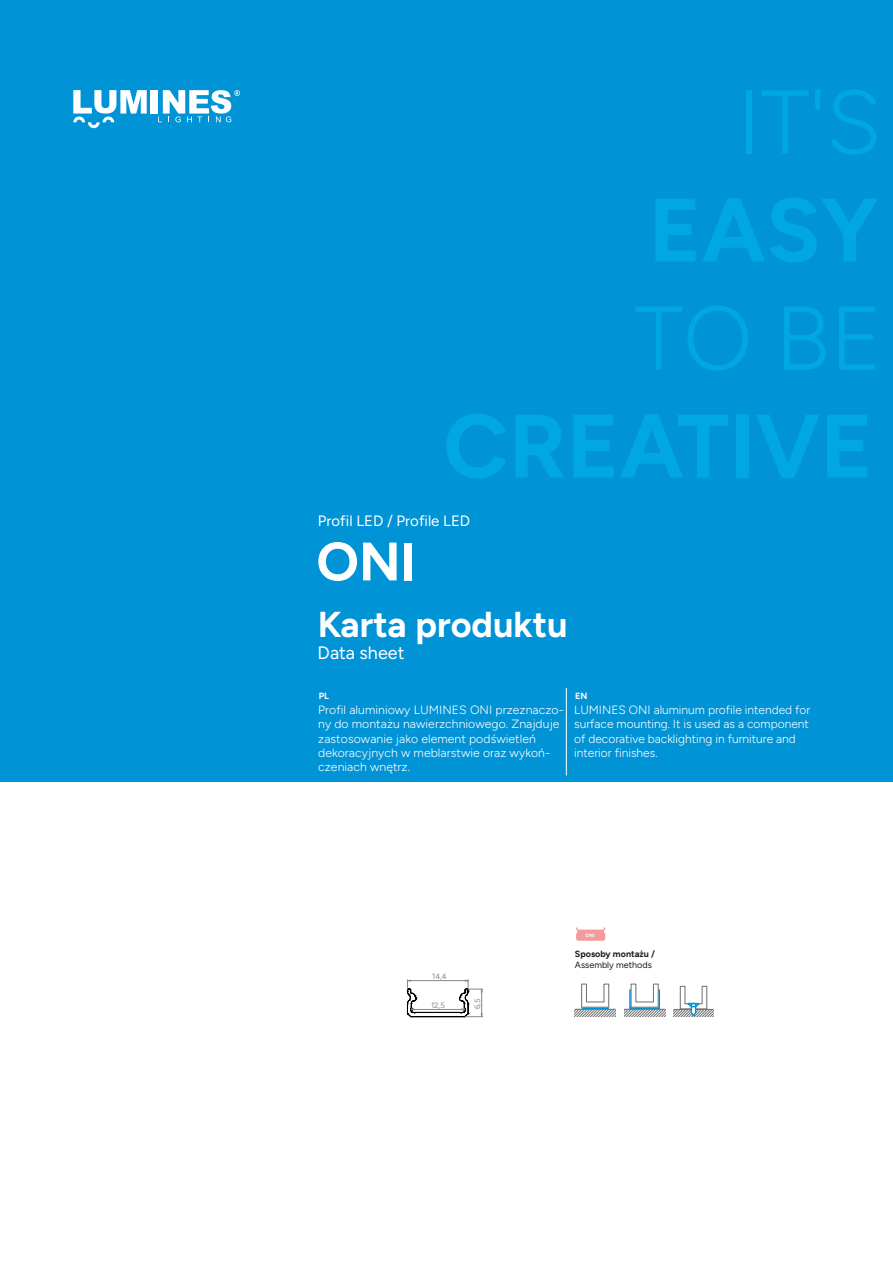
<style>
.page{position:relative;width:893px;height:1263px;background:#fff}
.page>*{position:absolute;margin:0;border:0;box-sizing:border-box;transform-origin:0 0}
.t1{font:700 54px "Figtree";color:#fff}
.t2{font:700 36px "Figtree";color:#fff}
.t3{font:18px "Figtree";color:#fff}
.t4{font:15px "Figtree";color:#fff}
.t5{font:300 12px/14.4px "Figtree";letter-spacing:.005em;color:#fff}
.t6{font:700 9px "Figtree";color:#1d1d1b}
.t7{font:9px "Figtree";color:#1d1d1b}
.t8{font:700 9px "Figtree";color:#fff}
.t9{font:7.8px "Figtree";color:#878787}
.t10{font:700 4.65px "Figtree";color:#fff}
</style>
<div class="page">
<div style="left:0;top:0;width:893px;height:781px;background:#0093d6"></div>
<svg style="left:73px;top:90px;width:74px;height:38px"></svg>
<div style="left:151px;top:90px;width:7px;height:24px;background:#fff"></div>
<svg style="left:158px;top:90px;width:82px;height:32px"></svg>
<svg style="left:576px;top:927px;width:29px;height:14px"></svg>
<svg style="left:407px;top:980px;width:75px;height:37px"></svg>
<svg style="left:575px;top:983px;width:41px;height:33px"></svg>
<hr style="left:575px;top:1009px;width:41px;height:1px;background:#706f6f">
<hr style="left:582px;top:1007px;width:27px;height:2px;background:#0093d6">
<svg style="left:624px;top:983px;width:41px;height:33px"></svg>
<hr style="left:624px;top:1009px;width:41px;height:1px;background:#706f6f">
<svg style="left:673px;top:985px;width:40px;height:31px"></svg>
<hr style="left:566px;top:688px;width:1px;height:87px;background:#fff">
<p class="t4" style="left:318px;top:513px;width:154px">Profil LED / Profile LED</p>
<h1 class="t1" style="left:316px;top:529px;width:101px">ONI</h1>
<h2 class="t2" style="left:318px;top:603px;width:252px">Karta produktu</h2>
<h3 class="t3" style="left:318px;top:642px;width:88px">Data sheet</h3>
<p class="t8" style="left:319px;top:691px;width:12px">PL</p>
<p class="t5" style="left:318px;top:702px;width:247px">Profil aluminiowy LUMINES ONI przeznaczo&shy;ny do montażu nawierzchniowego. Znajduje zastosowanie jako element podświetleń dekoracyjnych w meblarstwie oraz wykoń&shy;czeniach wnętrz.</p>
<p class="t8" style="left:575px;top:691px;width:14px">EN</p>
<p class="t5" style="left:574px;top:702px;width:238px">LUMINES ONI aluminum profile intended for surface mounting. It is used as a component of decorative backlighting in furniture and interior finishes.</p>
<p class="t9" style="left:432px;top:972px;width:16px">14,4</p>
<p class="t9" style="left:431px;top:1001px;width:15px">12,5</p>
<p class="t9" style="left:473px;top:1009px;width:12px;rotate:-90deg">6,5</p>
<p class="t10" style="left:585px;top:933px;width:11px">ONI</p>
<p class="t6" style="left:575px;top:949px;width:81px">Sposoby montażu /</p>
<p class="t7" style="left:575px;top:960px;width:78px">Assembly methods</p>
</div>
